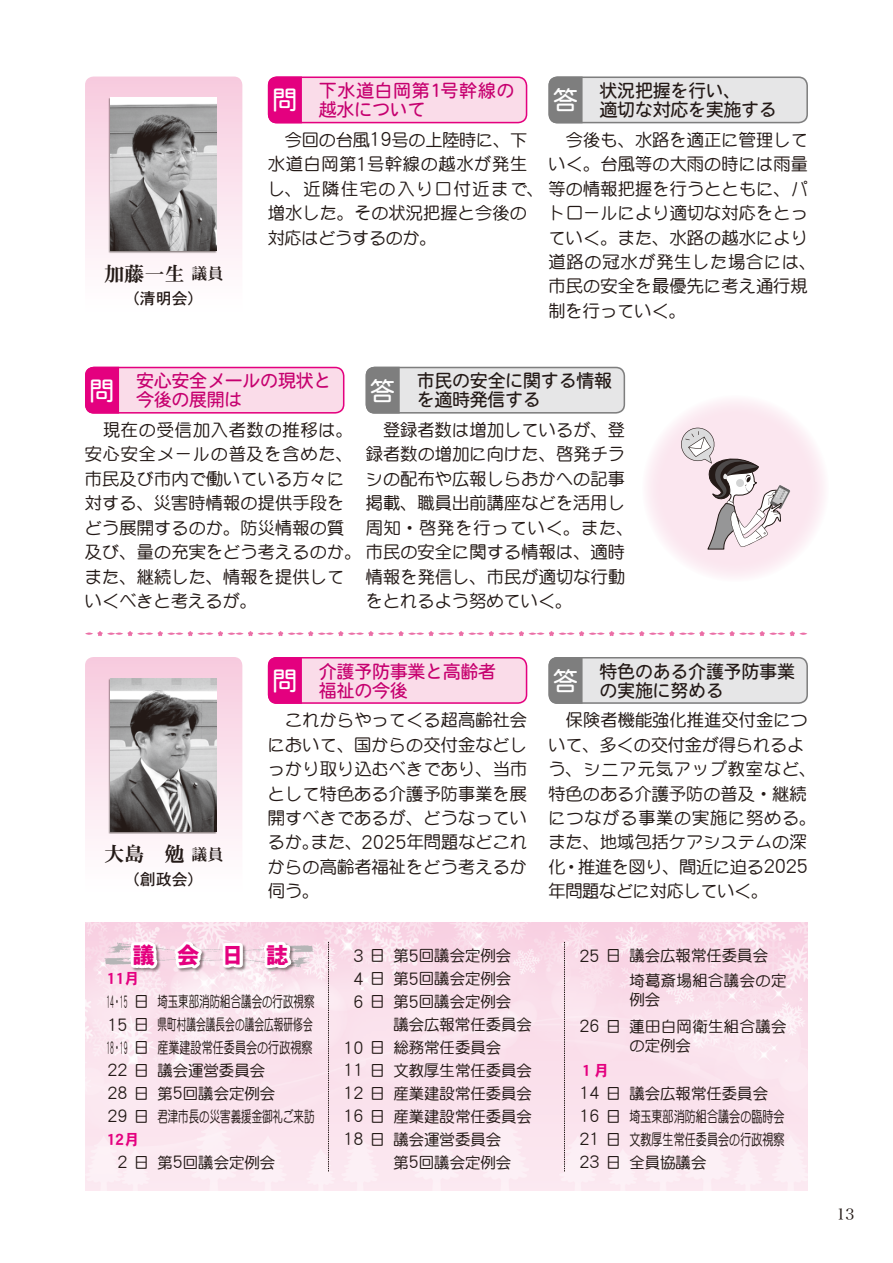
<style>
.page{position:relative;width:893px;height:1263px;background:#fff}
.page>*{position:absolute;margin:0;border:0;box-sizing:border-box;transform-origin:0 0}
.t1{font:22.35px "DFPHS Gothic CID W9";color:#e4007f}
.t2{font:20.25px "DFPHS Mincho CID W7";color:#231916}
.t3{font:18px/19.2px "DFPHS Maru Gothic CID W4";letter-spacing:-.02em;color:#231916}
.t4{font:18px/19.2px "DFPHS Maru Gothic CID W4";letter-spacing:-.02em;color:#c6006f}
.t5{font:18px/19.2px "DFPHS Maru Gothic CID W4";letter-spacing:.03em;color:#c6006f}
.t6{font:500 17.25px/24.5px "DFP Maru Gothic CID";letter-spacing:.005em;color:#231916}
.t7{font:15.9px "DFPHS Gothic CID W5";color:#231916}
.t8{font:500 15.45px/23px "DFP Maru Gothic CID";color:#231916}
.t9{font:500 15.45px/23px "DFP Maru Gothic CID";color:#231916;scale:.38 1}
.t10{font:500 15.45px/24.9px "DFP Maru Gothic CID";letter-spacing:.025em;color:#231916}
.t11{font:15.45px "DFPHS Gothic CID W7";color:#e4007f}
.t12{font:15.45px "Hira Min Pro W3";color:#231916}
.s1{font-size:15.9px}
.s2{font-size:18.9px}
.s3{font-size:16.95px}
</style>
<div class="page">
<div style="left:85px;top:367px;width:259px;height:47px;background:#fadce9;border-radius:9px"></div>
<div style="left:85px;top:367px;width:259px;height:47px;border:2px solid #e4007f;border-radius:9px"></div>
<div style="left:85px;top:367px;width:34px;height:47px;background:#e4007f"></div>
<div style="left:268px;top:77px;width:259px;height:46px;background:#fadce9;border-radius:9px"></div>
<div style="left:268px;top:77px;width:259px;height:46px;border:2px solid #e4007f;border-radius:9px"></div>
<div style="left:268px;top:77px;width:34px;height:46px;background:#e4007f"></div>
<div style="left:366px;top:367px;width:259px;height:47px;background:#e6e6e7;border-radius:9px"></div>
<div style="left:366px;top:367px;width:259px;height:47px;border:2px solid #7e7e7e;border-radius:9px"></div>
<div style="left:366px;top:367px;width:34px;height:47px;background:#7e7e7e"></div>
<div style="left:549px;top:77px;width:259px;height:46px;background:#e6e6e7;border-radius:9px"></div>
<div style="left:549px;top:77px;width:259px;height:46px;border:2px solid #7e7e7e;border-radius:9px"></div>
<div style="left:549px;top:77px;width:34px;height:46px;background:#7e7e7e"></div>
<svg style="left:85px;top:631px;width:722px;height:5px"></svg>
<div style="left:268px;top:657px;width:259px;height:47px;background:#fadce9;border-radius:9px"></div>
<div style="left:268px;top:657px;width:259px;height:47px;border:2px solid #e4007f;border-radius:9px"></div>
<div style="left:268px;top:657px;width:34px;height:47px;background:#e4007f"></div>
<div style="left:549px;top:657px;width:259px;height:47px;background:#e6e6e7;border-radius:9px"></div>
<div style="left:549px;top:657px;width:259px;height:47px;border:2px solid #7e7e7e;border-radius:9px"></div>
<div style="left:549px;top:657px;width:34px;height:47px;background:#7e7e7e"></div>
<svg style="left:85px;top:77px;width:157px;height:184px"></svg>
<div style="left:108px;top:98px;width:109px;height:155px;background:#231916;opacity:.5"></div>
<img style="left:111px;top:98px;width:106px;height:153px">
<div style="left:642px;top:395px;width:187px;height:187px;background:#fbe6ef;border-radius:50%"></div>
<svg style="left:85px;top:657px;width:157px;height:184px"></svg>
<div style="left:108px;top:678px;width:109px;height:156px;background:#231916;opacity:.5"></div>
<img style="left:111px;top:678px;width:106px;height:153px">
<img style="left:85px;top:923px;width:723px;height:268px">
<img style="left:104px;top:957px;width:210px;height:11px">
<img style="left:104px;top:942px;width:210px;height:15px">
<svg style="left:328px;top:942px;width:1px;height:229px"></svg>
<svg style="left:564px;top:942px;width:1px;height:229px"></svg>
<div style="left:130px;top:941px;width:166px;height:32px;background:#231916;opacity:.5"></div>
<svg style="left:127px;top:936px;width:82px;height:38px"></svg>
<svg style="left:220px;top:940px;width:26px;height:31px"></svg>
<svg style="left:261px;top:922px;width:35px;height:71px"></svg>
<svg style="left:681px;top:428px;width:109px;height:121px"></svg>
<p class="t2" style="left:104px;top:263px;width:121px">加藤一生 <span class="s1">議員</span></p>
<p class="t7" style="left:124px;top:290px;width:81px">（清明会）</p>
<p class="t5" style="left:272px;top:81px;width:244px;text-indent:47px">下水道白岡第1号幹線の<sup>問</sup> 越水について</p>
<p class="t3" style="left:553px;top:81px;width:226px;text-indent:47px">状況把握を行い、<br><sup>答</sup> 適切な対応を実施する</p>
<p class="t6" style="left:549px;top:127px;width:261px;text-align:right">今後も、水路を適正に管理していく。台風等の大雨の時には雨量</p>
<p class="t6" style="left:548px;top:200px;width:270px">トロールにより適切な対応をとっていく。また、水路の越水により道路の冠水が発生した場合には、市民の安全を最優先に考え通行規制を行っていく。</p>
<p class="t6" style="left:268px;top:127px;width:542px;text-indent:17px">今回の台風<span class="s2">19</span>号の上陸時に、下<br>水道白岡第<span class="s2">1</span>号幹線の越水が発生<br>し、近隣住宅の入り口付近まで、等の情報把握を行うとともに、パ増水した。その状況把握と今後の<br>対応はどうするのか。</p>
<p class="t4" style="left:89px;top:371px;width:244px;text-indent:47px">安心安全メールの現状と<sup>問</sup> 今後の展開は</p>
<p class="t3" style="left:370px;top:371px;width:244px;text-indent:47px">市民の安全に関する情報<sup>答</sup> を適時発信する</p>
<p class="t6" style="left:366px;top:417px;width:270px;text-align:center">登録者数は増加しているが、登<br>録者数の増加に向けた、啓発チラシの配布や広報しらおかへの記事掲載、職員出前講座などを活用し周知・啓発を行っていく。また、</p>
<p class="t6" style="left:366px;top:564px;width:261px">情報を発信し、市民が適切な行動をとれるよう努めていく。</p>
<p class="t6" style="left:85px;top:417px;width:542px;text-indent:18px">現在の受信加入者数の推移は。<br>安心安全メールの普及を含めた、<br>市民及び市内で働いている方々に<br>対する、災害時情報の提供手段を<br>どう展開するのか。防災情報の質<br>及び、量の充実をどう考えるのか。市民の安全に関する情報は、適時また、継続した、情報を提供して<br>いくべきと考えるが。</p>
<p class="t2" style="left:104px;top:843px;width:121px">大島　勉 <span class="s1">議員</span></p>
<p class="t7" style="left:124px;top:870px;width:81px">（創政会）</p>
<p class="t4" style="left:272px;top:661px;width:226px;text-indent:47px">介護予防事業と高齢者<sup>問</sup> 福祉の今後</p>
<p class="t6" style="left:268px;top:707px;width:261px;text-align:justify;text-indent:17px">これからやってくる超高齢社会において、国からの交付金などしっかり取り込むべきであり、当市として特色ある介護予防事業を展開すべきであるが、どうなっているか。また、<span class="s2">2025</span>年問題などこれからの高齢者福祉をどう考えるか伺う。</p>
<p class="t3" style="left:553px;top:661px;width:244px;text-indent:47px">特色のある介護予防事業<sup>答</sup> の実施に努める</p>
<p class="t6" style="left:548px;top:707px;width:270px;text-indent:17px">保険者機能強化推進交付金について、多くの交付金が得られるよう、シニア元気アップ教室など、特色のある介護予防の普及・継続につながる事業の実施に努める。また、地域包括ケアシステムの深化・推進を図り、間近に迫る<span class="s2">2025</span>年問題などに対応していく。</p>
<p class="t1" style="left:132px;top:943px;width:158px">議　会　日　誌</p>
<p class="t11" style="left:106px;top:970px;width:35px">11月</p>
<p class="t9" style="left:106px;top:990px;width:549px"><span class="s3">14</span>・<span class="s3">15</span> 日埼玉東部消防組合議会の行政視察<br><span class="s3">15</span> 日県町村議会議長会の議会広報研修会<br><span class="s3">18</span>・<span class="s3">19</span> 日産業建設常任委員会の行政視察<br><span class="s3">22</span> 日議会運営委員会<br><span class="s3">28</span> 日第<span class="s3">5</span>回議会定例会<br><span class="s3">29</span> 日君津市長の災害義援金御礼ご来訪</p>
<p class="t11" style="left:106px;top:1131px;width:35px">12月</p>
<p class="t8" style="left:117px;top:1150px;width:159px"><span class="s3">2</span> 日第<span class="s3">5</span>回議会定例会</p>
<p class="t8" style="left:353px;top:944px;width:159px"><span class="s3">3</span> 日第<span class="s3">5</span>回議会定例会</p>
<p class="t8" style="left:353px;top:967px;width:159px"><span class="s3">4</span> 日第<span class="s3">5</span>回議会定例会</p>
<p class="t8" style="left:353px;top:990px;width:159px"><span class="s3">6</span> 日第<span class="s3">5</span>回議会定例会</p>
<p class="t8" style="left:393px;top:1013px;width:140px">議会広報常任委員会</p>
<p class="t8" style="left:343px;top:1036px;width:159px"><span class="s3">10</span> 日総務常任委員会</p>
<p class="t8" style="left:343px;top:1059px;width:190px"><span class="s3">11</span> 日文教厚生常任委員会</p>
<p class="t8" style="left:343px;top:1082px;width:190px"><span class="s3">12</span> 日産業建設常任委員会</p>
<p class="t8" style="left:343px;top:1105px;width:190px"><span class="s3">16</span> 日産業建設常任委員会</p>
<p class="t8" style="left:343px;top:1128px;width:159px"><span class="s3">18</span> 日議会運営委員会</p>
<p class="t8" style="left:393px;top:1150px;width:120px">第<span class="s3">5</span>回議会定例会</p>
<p class="t10" style="left:629px;top:943px;width:159px;text-indent:-50px"><span class="s3">25</span> 日議会広報常任委員会埼葛斎場組合議会の定</p>
<p class="t10" style="left:579px;top:986px;width:209px;line-height:26.8px;text-indent:50px">例会<br><span class="s3">26</span> 日蓮田白岡衛生組合議会</p>
<p class="t8" style="left:629px;top:1034px;width:63px">の定例会</p>
<p class="t11" style="left:578px;top:1062px;width:32px">１月</p>
<p class="t8" style="left:579px;top:1082px;width:207px"><span class="s3">14</span> 日議会広報常任委員会<br><span class="s3">16</span> 日埼玉東部消防組合議会の臨時会<br><span class="s3">21</span> 日文教厚生常任委員会の行政視察<br><span class="s3">23</span> 日全員協議会</p>
<p class="t12" style="left:837px;top:1201px;width:20px">13</p>
</div>
